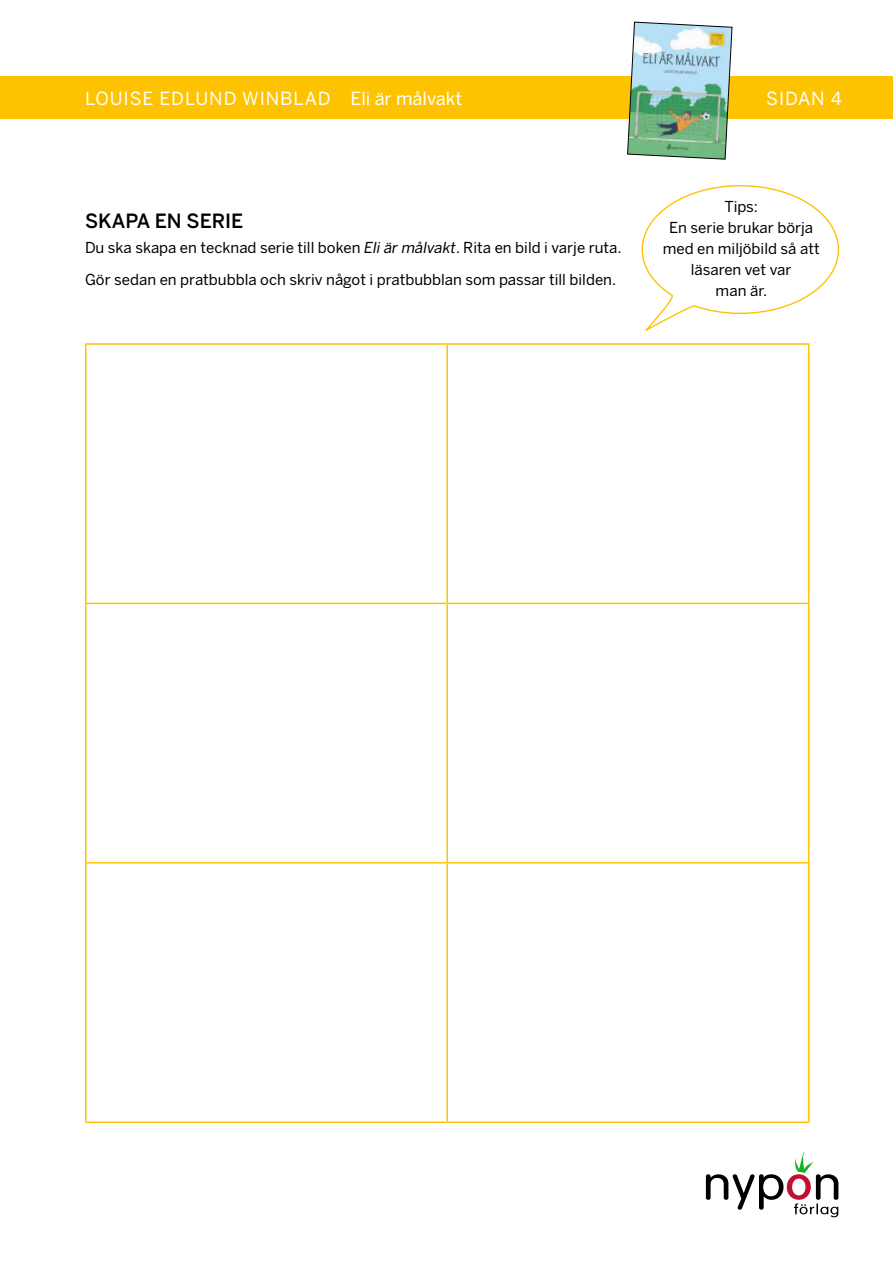
<style>
.page{position:relative;width:893px;height:1263px;background:#fff}
.page>*{position:absolute;margin:0;border:0;box-sizing:border-box;transform-origin:0 0}
.t1{font:500 19.5px "Benton Sans";color:#000}
.t2{font:18px "Benton Sans";letter-spacing:.05em;color:#fff}
.t3{font:15px/21px "Benton Sans";color:#000}
.s1{font-style:italic}
</style>
<div class="page">
<div style="left:0;top:77px;width:893px;height:42px;background:#fdc300"></div>
<img style="left:627px;top:21px;width:106px;height:139px">
<svg style="left:706px;top:1152px;width:132px;height:65px"></svg>
<hr style="left:85px;top:343px;width:362px;height:2px;background:#fdc300">
<hr style="left:85px;top:345px;width:2px;height:258px;background:#fdc300">
<hr style="left:447px;top:343px;width:362px;height:2px;background:#fdc300">
<hr style="left:446px;top:345px;width:2px;height:258px;background:#fdc300">
<hr style="left:808px;top:345px;width:1px;height:258px;background:#fdc300">
<hr style="left:85px;top:603px;width:362px;height:1px;background:#fdc300">
<hr style="left:85px;top:604px;width:2px;height:258px;background:#fdc300">
<hr style="left:447px;top:603px;width:362px;height:1px;background:#fdc300">
<hr style="left:446px;top:604px;width:2px;height:258px;background:#fdc300">
<hr style="left:808px;top:604px;width:1px;height:258px;background:#fdc300">
<hr style="left:85px;top:862px;width:362px;height:1px;background:#fdc300">
<hr style="left:85px;top:863px;width:2px;height:258px;background:#fdc300">
<hr style="left:447px;top:862px;width:362px;height:1px;background:#fdc300">
<hr style="left:446px;top:863px;width:2px;height:258px;background:#fdc300">
<hr style="left:808px;top:863px;width:1px;height:258px;background:#fdc300">
<hr style="left:85px;top:1121px;width:362px;height:2px;background:#fdc300">
<hr style="left:447px;top:1121px;width:362px;height:2px;background:#fdc300">
<svg style="left:641px;top:185px;width:199px;height:146px"></svg>
<p class="t2" style="left:85px;top:88px;width:379px">LOUISE EDLUND WINBLAD Eli är målvakt</p>
<p class="t2" style="left:766px;top:88px;width:77px">SIDAN 4</p>
<h1 class="t1" style="left:85px;top:210px;width:160px">SKAPA EN SERIE</h1>
<p class="t3" style="left:85px;top:232px;width:538px;line-height:31.5px">Du ska skapa en tecknad serie till boken <span class="s1">Eli är målvakt</span>. Rita en bild i varje ruta.<br>Gör sedan en pratbubbla och skriv något i pratbubblan som passar till bilden.</p>
<p class="t3" style="left:663px;top:197px;width:158px;text-align:center">Tips:<br>En serie brukar börja med en miljöbild så att läsaren vet var<br>man är.</p>
</div>
